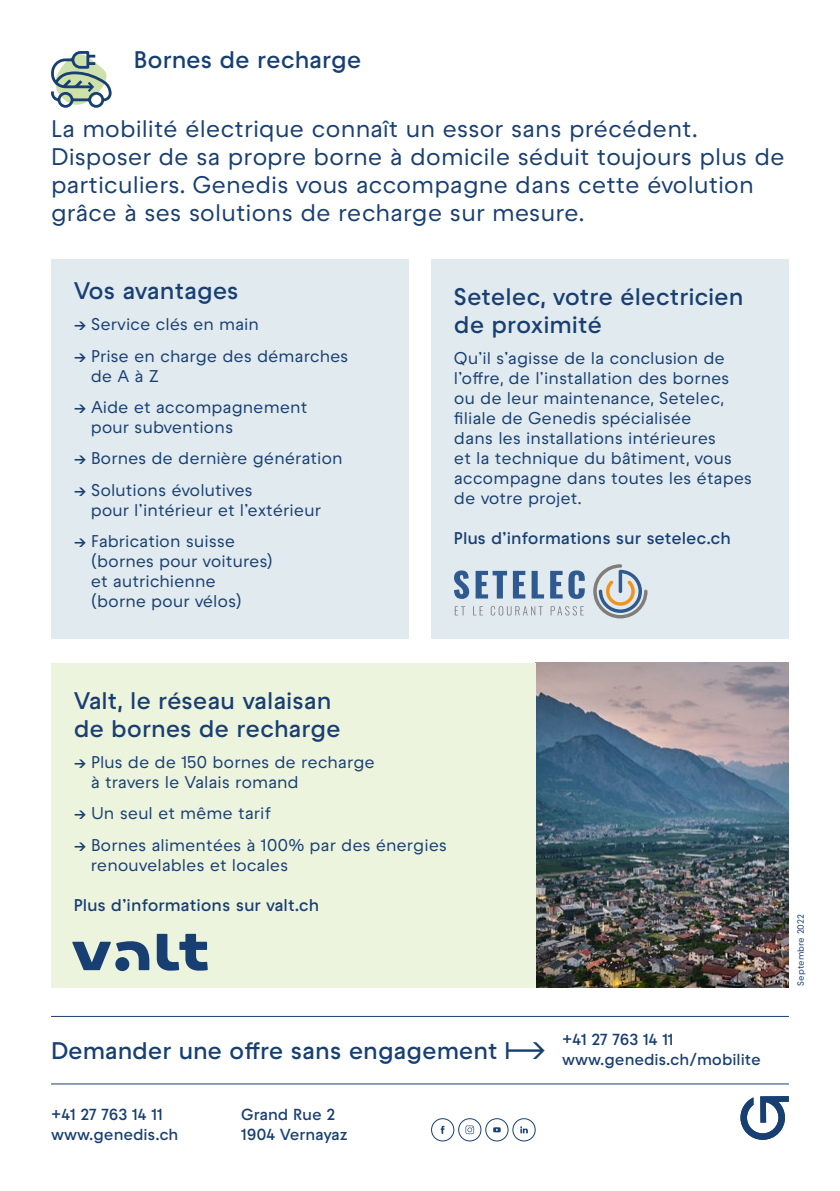
<style>
.page{position:relative;width:840px;height:1191px;background:#fff}
.page>*{position:absolute;margin:0;border:0;box-sizing:border-box;transform-origin:0 0}
.GEN_Introduction{font:500 24px/28px "Raptor V3 Premium";color:#183f72}
.GEN_Titre_paragraphe{font:600 24px/28px "Raptor V3 Premium";letter-spacing:-.005em;color:#183f72}
.GEN_Theme{font:600 24px "Raptor V3 Premium";color:#183f72}
.GEN_Texte_courant{font:500 17px/20px "Raptor V3 Premium";letter-spacing:-.005em;color:#183f72}
.GEN_Texte_courant_Se{font:600 17px "Raptor V3 Premium";color:#183f72}
.GEN_CTA_Contact_Retr{font:600 16px/20px "Raptor V3 Premium";color:#183f72}
.t1{font:500 9px "Raptor V3 Premium";letter-spacing:-.005em;color:#183f72}
.s1{font-weight:600}
</style>
<div class="page">
<div style="left:458px;top:1118px;width:23px;height:23px;border:1px solid #183f72;border-radius:50%"></div>
<svg style="left:465px;top:1125px;width:9px;height:9px"></svg>
<div style="left:512px;top:1118px;width:23px;height:23px;border:1px solid #183f72;border-radius:50%"></div>
<svg style="left:520px;top:1126px;width:7px;height:7px"></svg>
<div style="left:431px;top:1118px;width:23px;height:23px;border:1px solid #183f72;border-radius:50%"></div>
<svg style="left:440px;top:1125px;width:4px;height:8px"></svg>
<div style="left:485px;top:1118px;width:23px;height:23px;border:1px solid #183f72;border-radius:50%"></div>
<svg style="left:493px;top:1127px;width:7px;height:5px"></svg>
<hr style="left:51px;top:1016px;width:737px;height:1px;background:#183f72">
<hr style="left:51px;top:1083px;width:737px;height:1px;background:#183f72">
<div style="left:51px;top:259px;width:357px;height:380px;background:#e1eaee"></div>
<svg style="left:740px;top:1096px;width:48px;height:44px"></svg>
<svg style="left:51px;top:51px;width:61px;height:57px"></svg>
<div style="left:431px;top:259px;width:357px;height:380px;background:#e1eaee"></div>
<img style="left:535px;top:663px;width:253px;height:324px">
<div style="left:51px;top:663px;width:484px;height:324px;background:#edf4dd"></div>
<svg style="left:72px;top:941px;width:77px;height:29px"></svg>
<svg style="left:157px;top:933px;width:51px;height:37px"></svg>
<svg style="left:454px;top:570px;width:15px;height:29px"></svg>
<svg style="left:475px;top:571px;width:31px;height:27px"></svg>
<svg style="left:512px;top:571px;width:13px;height:27px"></svg>
<svg style="left:531px;top:571px;width:12px;height:27px"></svg>
<svg style="left:550px;top:571px;width:12px;height:27px"></svg>
<svg style="left:568px;top:570px;width:16px;height:29px"></svg>
<svg style="left:593px;top:564px;width:54px;height:54px"></svg>
<svg style="left:454px;top:606px;width:11px;height:9px"></svg>
<svg style="left:473px;top:606px;width:9px;height:9px"></svg>
<svg style="left:490px;top:606px;width:52px;height:9px"></svg>
<svg style="left:550px;top:606px;width:33px;height:9px"></svg>
<p class="GEN_Theme" style="left:134px;top:43px;width:229px">Bornes de recharge</p>
<p class="GEN_Introduction" style="left:51px;top:114px;width:735px">La mobilité électrique connaît un essor sans précédent.<br>Disposer de sa propre borne à domicile séduit toujours plus de particuliers. Genedis vous accompagne dans cette évolution grâce à ses solutions de recharge sur mesure.</p>
<p class="GEN_Titre_paragraphe" style="left:74px;top:275px;width:166px">Vos avantages</p>
<p class="GEN_Texte_courant" style="left:74px;top:314px;width:187px"><span class="s1">→</span> Service clés en main</p>
<p class="GEN_Texte_courant" style="left:91px;top:345px;width:259px;text-indent:-17px"><span class="s1">→</span> Prise en charge des démarches de A à Z</p>
<p class="GEN_Texte_courant" style="left:91px;top:396px;width:218px;text-indent:-17px"><span class="s1">→</span> Aide et accompagnement pour subventions</p>
<p class="GEN_Texte_courant" style="left:74px;top:448px;width:270px"><span class="s1">→</span> Bornes de dernière génération</p>
<p class="GEN_Texte_courant" style="left:91px;top:479px;width:232px;text-indent:-17px"><span class="s1">→</span> Solutions évolutives<br>pour l’intérieur et l’extérieur</p>
<p class="GEN_Texte_courant" style="left:91px;top:530px;width:184px;text-indent:-17px"><span class="s1">→</span> Fabrication suisse (bornes pour voitures) et autrichienne (borne pour vélos)</p>
<p class="GEN_Titre_paragraphe" style="left:453px;top:281px;width:291px">Setelec, votre électricien de proximité</p>
<p class="GEN_Texte_courant" style="left:453px;top:347px;width:299px">Qu’il s’agisse de la conclusion de l’offre, de l’installation des bornes ou de leur maintenance, Setelec, filiale de Genedis spécialisée<br>dans les installations intérieures<br>et la technique du bâtiment, vous accompagne dans toutes les étapes de votre projet.</p>
<p class="GEN_Texte_courant_Se" style="left:453px;top:526px;width:278px">Plus d’informations sur setelec.ch</p>
<p class="GEN_Titre_paragraphe" style="left:74px;top:685px;width:268px">Valt, le réseau valaisan de bornes de recharge</p>
<p class="GEN_Texte_courant" style="left:91px;top:751px;width:285px;text-indent:-17px"><span class="s1">→</span> Plus de de 150 bornes de recharge à travers le Valais romand</p>
<p class="GEN_Texte_courant" style="left:74px;top:803px;width:199px"><span class="s1">→</span> Un seul et même tarif</p>
<p class="GEN_Texte_courant" style="left:91px;top:834px;width:357px;text-indent:-17px"><span class="s1">→</span> Bornes alimentées à 100% par des énergies renouvelables et locales</p>
<p class="GEN_Texte_courant_Se" style="left:74px;top:892px;width:247px">Plus d’informations sur valt.ch</p>
<h1 class="GEN_Titre_paragraphe" style="left:51px;top:1035px;width:496px">Demander une offre sans engagement ⟼</h1>
<p class="GEN_CTA_Contact_Retr" style="left:51px;top:1103px;width:129px">+41 27 763 14 11 www.genedis.ch</p>
<p class="GEN_CTA_Contact_Retr" style="left:241px;top:1103px;width:108px">Grand Rue 2<br>1904 Vernayaz</p>
<p class="GEN_CTA_Contact_Retr" style="left:561px;top:1029px;width:113px">+41 27 763 14 11</p>
<p class="GEN_CTA_Contact_Retr" style="left:561px;top:1049px;width:200px">www.genedis.ch/mobilite</p>
<p class="t1" style="left:793px;top:985px;width:73px;rotate:-90deg">Septembre 2022</p>
</div>
